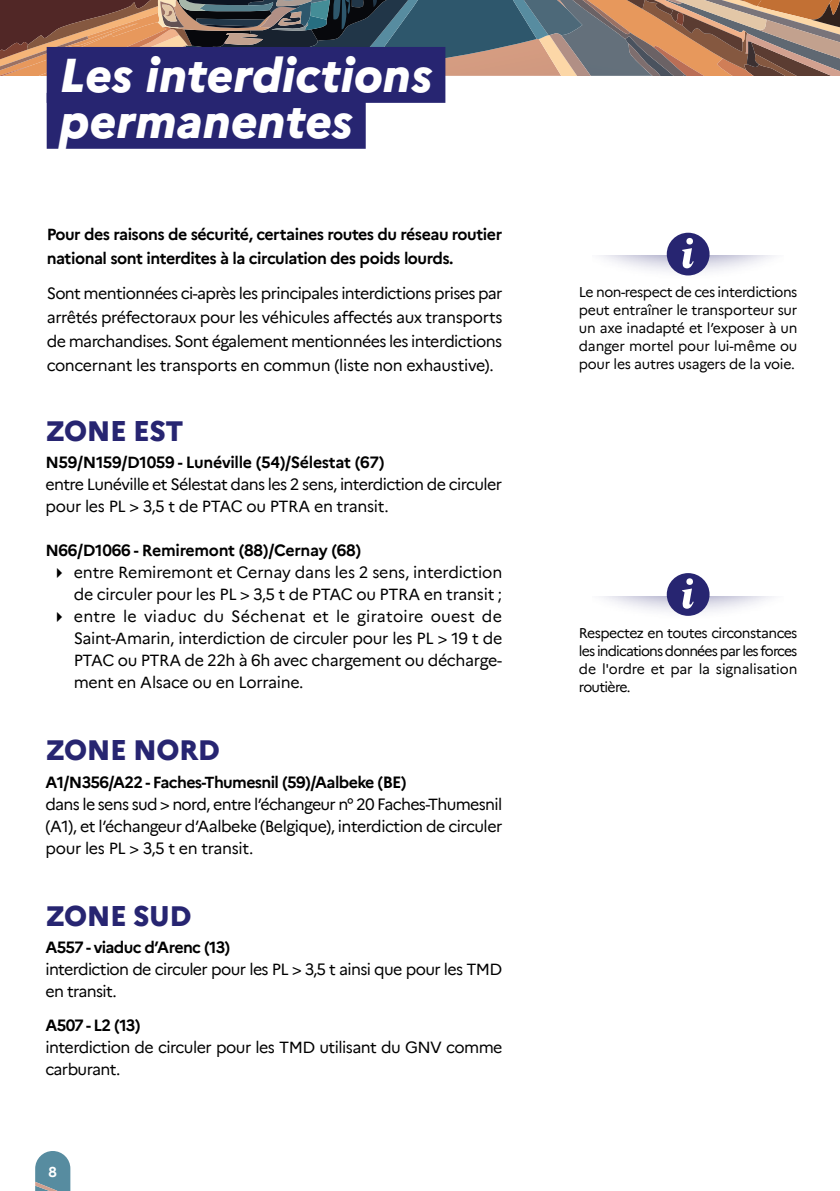
<style>
.page{position:relative;width:840px;height:1191px;background:#fff}
.page>*{position:absolute;margin:0;border:0;box-sizing:border-box;transform-origin:0 0}
.t1{font:italic 800 47.4px/46px "Marianne";color:#fff}
.t2{font:800 28px "Marianne";letter-spacing:-.02em;color:#272571}
.t3{font:16px/22px "Marianne";letter-spacing:-.035em;color:#000;text-align:justify}
.t4{font:700 16px/24px "Marianne";letter-spacing:-.03em;color:#000}
.t5{font:14px/18px "Marianne";letter-spacing:-.02em;color:#000;text-align:justify}
.t6{font:700 14px "Marianne";color:#fff}
</style>
<div class="page">
<svg style="left:35px;top:1151px;width:35px;height:40px"></svg>
<svg style="left:0;top:0;width:839px;height:76px;background:#7f6c62"></svg>
<div style="left:47px;top:47px;width:398px;height:56px;background:#272571"></div>
<div style="left:47px;top:93px;width:318px;height:56px;background:#272571"></div>
<div style="left:592px;top:256px;width:191px;height:24px;background:#272571;opacity:.75"></div>
<div style="left:666px;top:233px;width:43px;height:42px;background:#272571;border-radius:50%"></div>
<svg style="left:682px;top:238px;width:11px;height:30px"></svg>
<div style="left:592px;top:596px;width:191px;height:24px;background:#272571;opacity:.75"></div>
<div style="left:666px;top:573px;width:43px;height:43px;background:#272571;border-radius:50%"></div>
<svg style="left:682px;top:578px;width:11px;height:31px"></svg>
<h1 class="t1" style="left:59px;top:48px;width:374px">Les interdictions permanentes</h1>
<p class="t4" style="left:47px;top:221px;width:457px">Pour des raisons de sécurité, certaines routes du réseau routier national sont interdites à la circulation des poids lourds.</p>
<p class="t3" style="left:47px;top:280px;width:457px;line-height:24px">Sont mentionnées ci-après les principales interdictions prises par arrêtés préfectoraux pour les véhicules affectés aux transports de marchandises. Sont également mentionnées les interdictions concernant les transports en commun (liste non exhaustive).</p>
<h2 class="t2" style="left:45px;top:409px;width:139px">ZONE EST</h2>
<p class="t4" style="left:45px;top:449px;width:340px">N59/N159/D1059 - Lunéville (54)/Sélestat (67)</p>
<p class="t3" style="left:45px;top:472px;width:458px">entre Lunéville et Sélestat dans les 2 sens, interdiction de circuler pour les PL &gt; 3,5 t de PTAC ou PTRA en transit.</p>
<p class="t4" style="left:45px;top:537px;width:317px">N66/D1066 - Remiremont (88)/Cernay (68)</p>
<p class="t3" style="left:74px;top:560px;width:430px">entre Remiremont et Cernay dans les 2 sens, interdiction de circuler pour les PL &gt; 3,5 t de PTAC ou PTRA en transit ; entre le viaduc du Séchenat et le giratoire ouest de Saint-Amarin, interdiction de circuler pour les PL &gt; 19 t de PTAC ou PTRA de 22h à 6h avec chargement ou décharge&shy;ment en Alsace ou en Lorraine.</p>
<h2 class="t2" style="left:45px;top:728px;width:176px">ZONE NORD</h2>
<p class="t4" style="left:45px;top:769px;width:362px">A1/N356/A22 - Faches-Thumesnil (59)/Aalbeke (BE)</p>
<p class="t3" style="left:45px;top:792px;width:458px">dans le sens sud &gt; nord, entre l’échangeur n° 20 Faches-Thumesnil (A1), et l’échangeur d’Aalbeke (Belgique), interdiction de circuler pour les PL &gt; 3,5 t en transit.</p>
<h2 class="t2" style="left:45px;top:894px;width:147px">ZONE SUD</h2>
<p class="t4" style="left:45px;top:934px;width:186px">A557 - viaduc d’Arenc (13)</p>
<p class="t3" style="left:45px;top:957px;width:458px">interdiction de circuler pour les PL &gt; 3,5 t ainsi que pour les TMD en transit.</p>
<p class="t4" style="left:45px;top:1011px;width:97px">A507 - L2 (13)</p>
<p class="t3" style="left:45px;top:1034px;width:458px">interdiction de circuler pour les TMD utilisant du GNV comme carburant.</p>
<p class="t6" style="left:49px;top:1161px;width:10px">8</p>
<p class="t5" style="left:578px;top:282px;width:220px">Le non-respect de ces interdictions peut entraîner le transporteur sur un axe inadapté et l’exposer à un danger mortel pour lui-même ou pour les autres usagers de la voie.</p>
<p class="t5" style="left:578px;top:623px;width:220px">Respectez en toutes circonstances les indications données par les forces de l'ordre et par la signalisation routière.</p>
</div>
